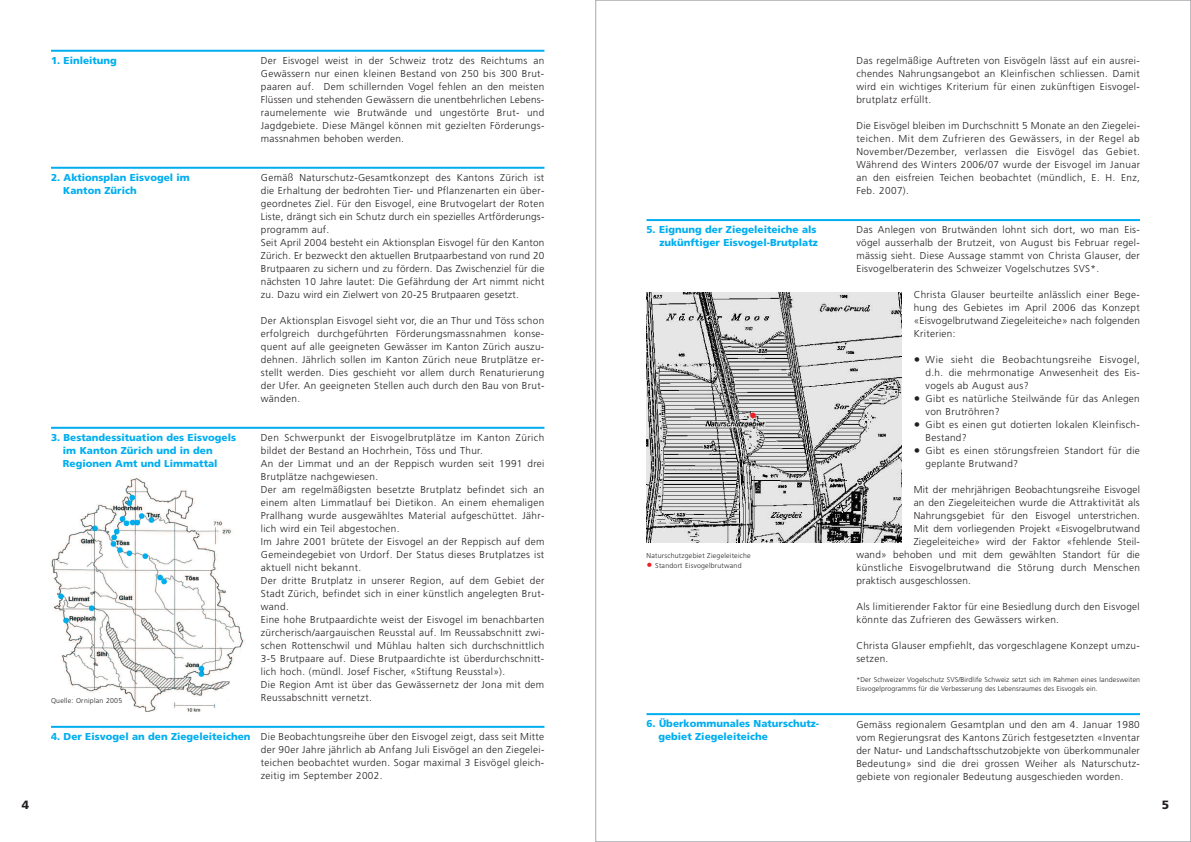
<style>
.page{position:relative;width:1191px;height:842px;background:#fff}
.page>*{position:absolute;margin:0;border:0;box-sizing:border-box;transform-origin:0 0}
.t1{font:300 16px "Frutiger";color:#ee1e24}
.t2{font:900 12px "Frutiger";color:#231f20}
.t3{font:300 10px/13px "Frutiger";letter-spacing:.035em;color:#231f20;text-align:justify}
.t4{font:900 10px/13px "Frutiger";color:#00aeef}
.t5{font:300 7px/9px "Frutiger";letter-spacing:.015em;color:#231f20}
.t6{font:300 7px "Frutiger";letter-spacing:.035em;color:#231f20}
.s1{font-size:12px;color:#ee1e24}
.s2{font-size:13px}
</style>
<div class="page">
<img style="left:49px;top:477px;width:196px;height:235px">
<hr style="left:51px;top:50px;width:493px;height:2px;background:#00aeef">
<hr style="left:51px;top:167px;width:493px;height:2px;background:#00aeef">
<hr style="left:51px;top:427px;width:493px;height:2px;background:#00aeef">
<hr style="left:51px;top:726px;width:493px;height:2px;background:#00aeef">
<hr style="left:646px;top:219px;width:494px;height:2px;background:#00aeef">
<hr style="left:646px;top:713px;width:494px;height:2px;background:#00aeef">
<img style="left:646px;top:292px;width:255px;height:251px">
<p class="t4" style="left:51px;top:55px;width:67px">1. Einleitung</p>
<p class="t4" style="left:63px;top:172px;width:128px;text-indent:-12px">2. Aktionsplan Eisvogel im<br>Kanton Zürich</p>
<p class="t4" style="left:63px;top:432px;width:174px;text-indent:-12px">3. Bestandessituation des Eisvogels im Kanton Zürich und in den<br>Regionen Amt und Limmattal</p>
<p class="t6" style="left:51px;top:697px;width:73px">Quelle: Orniplan 2005</p>
<p class="t4" style="left:51px;top:731px;width:201px">4. Der Eisvogel an den Ziegeleiteichen</p>
<p class="t3" style="left:261px;top:55px;width:285px">Der Eisvogel weist in der Schweiz trotz des Reichtums an Gewässern nur einen kleinen Bestand von 250 bis 300 Brut&shy;paaren auf. Dem schillernden Vogel fehlen an den meisten Flüssen und stehenden Gewässern die unentbehrlichen Lebens&shy;raumelemente wie Brutwände und ungestörte Brut- und Jagdgebiete. Diese Mängel können mit gezielten Förderungs&shy;massnahmen behoben werden.</p>
<p class="t3" style="left:261px;top:172px;width:285px;text-align:left">Gemäß Naturschutz-Gesamtkonzept des Kantons Zürich ist die Erhaltung der bedrohten Tier- und Pflanzenarten ein über&shy;geordnetes Ziel. Für den Eisvogel, eine Brutvogelart der Roten Liste, drängt sich ein Schutz durch ein spezielles Artförderungs&shy;programm auf.<br>Seit April 2004 besteht ein Aktionsplan Eisvogel für den Kanton Zürich. Er bezweckt den aktuellen Brutpaarbestand von rund 20<br>Brutpaaren zu sichern und zu fördern. Das Zwischenziel für die nächsten 10 Jahre lautet: Die Gefährdung der Art nimmt nicht zu. Dazu wird ein Zielwert von 20-25 Brutpaaren gesetzt.</p>
<p class="t3" style="left:261px;top:315px;width:285px">Der Aktionsplan Eisvogel sieht vor, die an Thur und Töss schon erfolgreich durchgeführten Förderungsmassnahmen konse&shy;quent auf alle geeigneten Gewässer im Kanton Zürich auszu&shy;dehnen. Jährlich sollen im Kanton Zürich neue Brutplätze er&shy;stellt werden. Dies geschieht vor allem durch Renaturierung der Ufer. An geeigneten Stellen auch durch den Bau von Brut&shy;wänden.</p>
<p class="t3" style="left:261px;top:432px;width:285px;text-align:left">Den Schwerpunkt der Eisvogelbrutplätze im Kanton Zürich bildet der Bestand an Hochrhein, Töss und Thur.<br>An der Limmat und an der Reppisch wurden seit 1991 drei Brutplätze nachgewiesen.<br>Der am regelmäßigsten besetzte Brutplatz befindet sich an einem alten Limmatlauf bei Dietikon. An einem ehemaligen Prallhang wurde ausgewähltes Material aufgeschüttet. Jähr&shy;lich wird ein Teil abgestochen.<br>Im Jahre 2001 brütete der Eisvogel an der Reppisch auf dem Gemeindegebiet von Urdorf. Der Status dieses Brutplatzes ist aktuell nicht bekannt.<br>Der dritte Brutplatz in unserer Region, auf dem Gebiet der Stadt Zürich, befindet sich in einer künstlich angelegten Brut&shy;wand.<br>Eine hohe Brutpaardichte weist der Eisvogel im benachbarten zürcherisch/aargauischen Reusstal auf. Im Reussabschnitt zwi&shy;schen Rottenschwil und Mühlau halten sich durchschnittlich 3-5 Brutpaare auf. Diese Brutpaardichte ist überdurchschnitt&shy;lich hoch. (mündl. Josef Fischer, «Stiftung Reusstal»).<br>Die Region Amt ist über das Gewässernetz der Jona mit dem Reussabschnitt vernetzt.</p>
<p class="t3" style="left:261px;top:731px;width:285px">Die Beobachtungsreihe über den Eisvogel zeigt, dass seit Mitte der 90er Jahre jährlich ab Anfang Juli Eisvögel an den Ziegelei&shy;teichen beobachtet wurden. Sogar maximal 3 Eisvögel gleich&shy;zeitig im September 2002.</p>
<p class="t4" style="left:646px;top:224px;width:173px;text-align:right">5. Eignung der Ziegeleiteiche als zukünftiger Eisvogel-Brutplatz</p>
<h1 class="t1" style="left:749px;top:409px;width:9px">•</h1>
<p class="t6" style="left:646px;top:553px;width:106px">Naturschutzgebiet Ziegeleiteiche</p>
<p class="t6" style="left:646px;top:562px;width:97px"><span class="s1">•</span> Standort Eisvogelbrutwand</p>
<p class="t4" style="left:658px;top:718px;width:162px;text-indent:-12px">6. Überkommunales Naturschutz&shy;gebiet Ziegeleiteiche</p>
<p class="t3" style="left:856px;top:55px;width:285px">Das regelmäßige Auftreten von Eisvögeln lässt auf ein ausrei&shy;chendes Nahrungsangebot an Kleinfischen schliessen. Damit wird ein wichtiges Kriterium für einen zukünftigen Eisvogel&shy;brutplatz erfüllt.</p>
<p class="t3" style="left:856px;top:120px;width:285px">Die Eisvögel bleiben im Durchschnitt 5 Monate an den Ziegelei&shy;teichen. Mit dem Zufrieren des Gewässers, in der Regel ab November/Dezember, verlassen die Eisvögel das Gebiet.<br>Während des Winters 2006/07 wurde der Eisvogel im Januar an den eisfreien Teichen beobachtet (mündlich, E. H. Enz, Feb. 2007).</p>
<p class="t3" style="left:856px;top:224px;width:285px">Das Anlegen von Brutwänden lohnt sich dort, wo man Eis&shy;vögel ausserhalb der Brutzeit, von August bis Februar regel&shy;mässig sieht. Diese Aussage stammt von Christa Glauser, der Eisvogelberaterin des Schweizer Vogelschutzes SVS*.</p>
<p class="t3" style="left:913px;top:289px;width:228px">Christa Glauser beurteilte anlässlich einer Bege&shy;hung des Gebietes im April 2006 das Konzept «Eisvogelbrutwand Ziegeleiteiche» nach folgenden Kriterien:</p>
<p class="t3" style="left:925px;top:354px;width:216px;text-indent:-12px"><span class="s2">•</span> Wie sieht die Beobachtungsreihe Eisvogel, d.h. die mehrmonatige Anwesenheit des Eis&shy;vogels ab August aus?</p>
<p class="t3" style="left:925px;top:393px;width:216px;text-indent:-12px"><span class="s2">•</span> Gibt es natürliche Steilwände für das Anlegen von Brutröhren?</p>
<p class="t3" style="left:925px;top:419px;width:216px;text-indent:-12px"><span class="s2">•</span> Gibt es einen gut dotierten lokalen Kleinfisch-<br>Bestand?</p>
<p class="t3" style="left:925px;top:445px;width:216px;text-indent:-12px"><span class="s2">•</span> Gibt es einen störungsfreien Standort für die geplante Brutwand?</p>
<p class="t3" style="left:913px;top:484px;width:228px">Mit der mehrjährigen Beobachtungsreihe Eisvogel</p>
<p class="t3" style="left:913px;top:497px;width:228px">an den Ziegeleiteichen wurde die Attraktivität als</p>
<p class="t3" style="left:913px;top:510px;width:228px">Nahrungsgebiet für den Eisvogel unterstrichen.</p>
<p class="t3" style="left:913px;top:523px;width:228px">Mit dem vorliegenden Projekt «Eisvogelbrutwand</p>
<p class="t3" style="left:913px;top:536px;width:228px">Ziegeleiteiche» wird der Faktor «fehlende Steil-</p>
<p class="t3" style="left:856px;top:549px;width:285px">wand» behoben und mit dem gewählten Standort für die</p>
<p class="t3" style="left:856px;top:562px;width:285px">künstliche Eisvogelbrutwand die Störung durch Menschen</p>
<p class="t3" style="left:856px;top:575px;width:116px">praktisch ausgeschlossen.</p>
<p class="t3" style="left:856px;top:601px;width:285px">Als limitierender Faktor für eine Besiedlung durch den Eisvogel könnte das Zufrieren des Gewässers wirken.</p>
<p class="t3" style="left:856px;top:640px;width:285px">Christa Glauser empfiehlt, das vorgeschlagene Konzept umzu&shy;setzen.</p>
<p class="t5" style="left:856px;top:676px;width:285px">*Der Schweizer Vogelschutz SVS/Birdlife Schweiz setzt sich im Rahmen eines landesweiten<br>Eisvogelprogramms für die Verbesserung des Lebensraumes des Eisvogels ein.</p>
<p class="t3" style="left:856px;top:719px;width:285px">Gemäss regionalem Gesamtplan und den am 4. Januar 1980 vom Regierungsrat des Kantons Zürich festgesetzten «Inventar der Natur- und Landschaftsschutzobjekte von überkommunaler Bedeutung» sind die drei grossen Weiher als Naturschutz&shy;gebiete von regionaler Bedeutung ausgeschieden worden.</p>
<p class="t2" style="left:22px;top:800px;width:9px">4</p>
<p class="t2" style="left:1161px;top:800px;width:9px">5</p>
</div>
